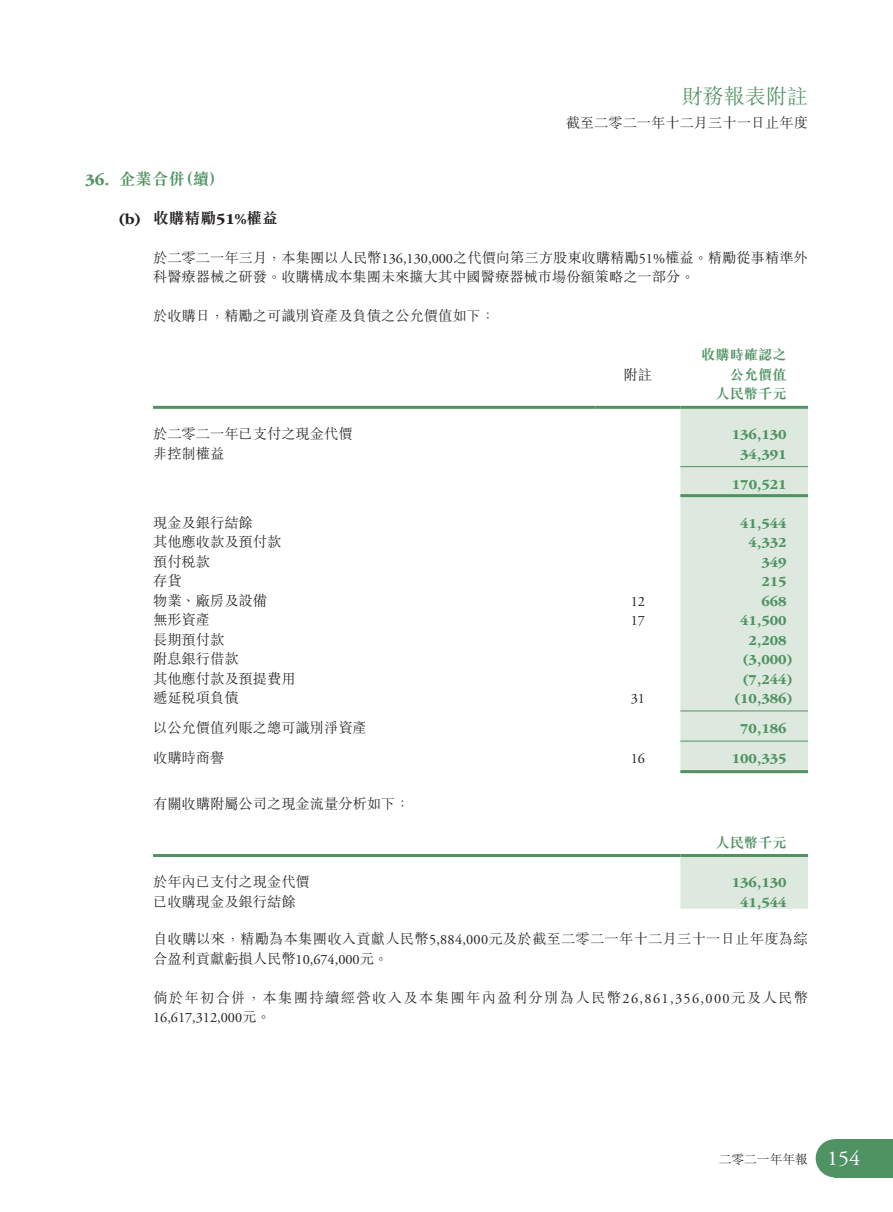
<style>
.page{position:relative;width:893px;height:1212px;background:#fff}
.page>*{position:absolute;margin:0;border:0;box-sizing:border-box;transform-origin:0 0}
.t1{font:300 21px "M Sung HK";color:#509363}
.t2{font:21px "Adobe Garamond Pro";color:#fff;scale:1.05 1}
.t3{font:700 16.5px "M Sung HK";color:#509363}
.t4{font:700 16.5px "ITC Garamond Std";color:#509363}
.t5{font:700 15.75px "M Sung HK";color:#231f20}
.t6{font:700 15.75px "ITC Garamond Std";color:#231f20}
.t7{font:300 14.25px/19.5px "M Sung HK";color:#231f20}
.t8{font:700 14.25px "ITC Garamond Std";color:#509363}
.t9{font:300 14.25px/19.5px "M Sung HK";letter-spacing:.02em;color:#231f20}
.t10{font:300 14.25px "M Sung HK";letter-spacing:.1em;color:#231f20}
.t11{font:14.25px "Adobe Garamond Pro";color:#231f20}
.t12{font:700 14.25px/19.5px "M Sung HK";color:#509363;text-align:right}
.t13{font:300 12.75px "M Sung HK";color:#231f20}
.s1{font-family:"ITC Garamond Std"}
.s2{font-family:"Adobe Garamond Pro";font-weight:400}
.s3{font-family:"M Sung HK";font-weight:300}
</style>
<div class="page">
<div style="left:816px;top:1139px;width:38px;height:38px;background:#509363;border-radius:50%"></div>
<div style="left:835px;top:1139px;width:58px;height:38px;background:#509363"></div>
<div style="left:680px;top:409px;width:128px;height:361px;background:#dde9de"></div>
<hr style="left:153px;top:406px;width:442px;height:3px;background:#509363">
<hr style="left:595px;top:406px;width:85px;height:3px;background:#509363">
<hr style="left:680px;top:406px;width:128px;height:3px;background:#509363">
<hr style="left:680px;top:466px;width:128px;height:1px;background:#509363">
<hr style="left:680px;top:494px;width:128px;height:3px;background:#509363">
<hr style="left:680px;top:710px;width:128px;height:1px;background:#509363">
<hr style="left:680px;top:741px;width:128px;height:1px;background:#509363">
<hr style="left:680px;top:770px;width:128px;height:3px;background:#509363">
<div style="left:680px;top:857px;width:128px;height:52px;background:#dde9de"></div>
<hr style="left:153px;top:854px;width:527px;height:3px;background:#509363">
<hr style="left:680px;top:854px;width:128px;height:3px;background:#509363">
<h1 class="t1" style="left:682px;top:81px;width:127px">財務報表附註</h1>
<p class="t7" style="left:566px;top:112px;width:244px">截至二零二一年十二月三十一日止年度</p>
<p class="t4" style="left:85px;top:170px;width:26px">36.</p>
<p class="t3" style="left:119px;top:167px;width:67px">企業合併</p>
<p class="t3" style="left:178px;top:167px;width:48px">（續(</p>
<p class="t6" style="left:119px;top:210px;width:23px">b( )</p>
<p class="t5" style="left:153px;top:207px;width:126px">收購精勵<span class="s1">51%</span>權益</p>
<p class="t7" style="left:153px;top:247px;width:656px">於二零二一年三月，本集團以人民幣<span class="s2">136,130,000</span>之代價向第三方股東收購精勵<span class="s2">51%</span>權益。精勵從事精準外科醫療器械之研發。收購構成本集團未來擴大其中國醫療器械市場份額策略之一部分。</p>
<p class="t7" style="left:153px;top:306px;width:344px">於收購日，精勵之可識別資產及負債之公允價值如下：</p>
<p class="t7" style="left:153px;top:424px;width:201px">於二零二一年已支付之現金代價</p>
<p class="t7" style="left:624px;top:364px;width:30px">附註</p>
<p class="t12" style="left:701px;top:345px;width:87px">收購時確認之公允價值<br>人民幣千元</p>
<p class="t8" style="left:732px;top:427px;width:56px">136,130</p>
<p class="t7" style="left:153px;top:443px;width:73px">非控制權益</p>
<p class="t8" style="left:740px;top:446px;width:48px">34,391</p>
<p class="t7" style="left:153px;top:512px;width:101px">現金及銀行結餘</p>
<p class="t8" style="left:732px;top:476px;width:56px">170,521</p>
<p class="t8" style="left:740px;top:515px;width:48px">41,544</p>
<p class="t7" style="left:153px;top:531px;width:130px">其他應收款及預付款</p>
<p class="t8" style="left:749px;top:534px;width:40px">4,332</p>
<p class="t7" style="left:153px;top:551px;width:59px">預付稅款</p>
<p class="t8" style="left:761px;top:554px;width:27px">349</p>
<p class="t7" style="left:153px;top:570px;width:30px">存貨</p>
<p class="t8" style="left:761px;top:573px;width:27px">215</p>
<p class="t7" style="left:153px;top:590px;width:116px">物業、廠房及設備</p>
<p class="t11" style="left:631px;top:592px;width:16px">12</p>
<p class="t8" style="left:761px;top:593px;width:27px">668</p>
<p class="t7" style="left:153px;top:609px;width:59px">無形資產</p>
<p class="t11" style="left:631px;top:612px;width:16px">17</p>
<p class="t8" style="left:740px;top:612px;width:48px">41,500</p>
<p class="t7" style="left:153px;top:629px;width:73px">長期預付款</p>
<p class="t8" style="left:749px;top:632px;width:40px">2,208</p>
<p class="t7" style="left:153px;top:648px;width:87px">附息銀行借款</p>
<p class="t8" style="left:743px;top:651px;width:50px">)3,000(</p>
<p class="t7" style="left:153px;top:668px;width:144px">其他應付款及預提費用</p>
<p class="t8" style="left:743px;top:671px;width:50px">)7,244(</p>
<p class="t7" style="left:153px;top:687px;width:87px">遞延稅項負債</p>
<p class="t11" style="left:631px;top:690px;width:16px">31</p>
<p class="t8" style="left:735px;top:690px;width:59px">)10,386(</p>
<p class="t7" style="left:153px;top:718px;width:215px">以公允價值列賬之總可識別淨資產</p>
<p class="t8" style="left:740px;top:721px;width:48px">70,186</p>
<p class="t7" style="left:153px;top:748px;width:73px">收購時商譽</p>
<p class="t7" style="left:153px;top:793px;width:258px">有關收購附屬公司之現金流量分析如下：</p>
<p class="t11" style="left:631px;top:750px;width:16px">16</p>
<p class="t8" style="left:732px;top:751px;width:56px">100,335</p>
<p class="t7" style="left:153px;top:872px;width:158px">於年內已支付之現金代價</p>
<p class="t12" style="left:715px;top:832px;width:73px">人民幣千元</p>
<p class="t8" style="left:732px;top:875px;width:56px">136,130</p>
<p class="t7" style="left:153px;top:891px;width:144px">已收購現金及銀行結餘</p>
<p class="t9" style="left:153px;top:928px;width:656px">自收購以來，精勵為本集團收入貢獻人民幣<span class="s2">5,884,000</span>元及於截至二零二一年十二月三十一日止年度為綜合盈利貢獻虧損人民幣<span class="s2">10,674,000</span>元。</p>
<p class="t10" style="left:153px;top:987px;width:656px">倘於年初合併，本集團持續經營收入及本集團年內盈利分別為人民幣<span class="s2">26,861,356,000</span>元及人民幣</p>
<p class="t11" style="left:153px;top:1009px;width:119px">16,617,312,000<span class="s3">元。</span></p>
<p class="t8" style="left:740px;top:894px;width:48px">41,544</p>
<p class="t13" style="left:719px;top:1150px;width:91px">二零二一年年報</p>
<h1 class="t2" style="left:827px;top:1145px;width:33px">154</h1>
</div>
